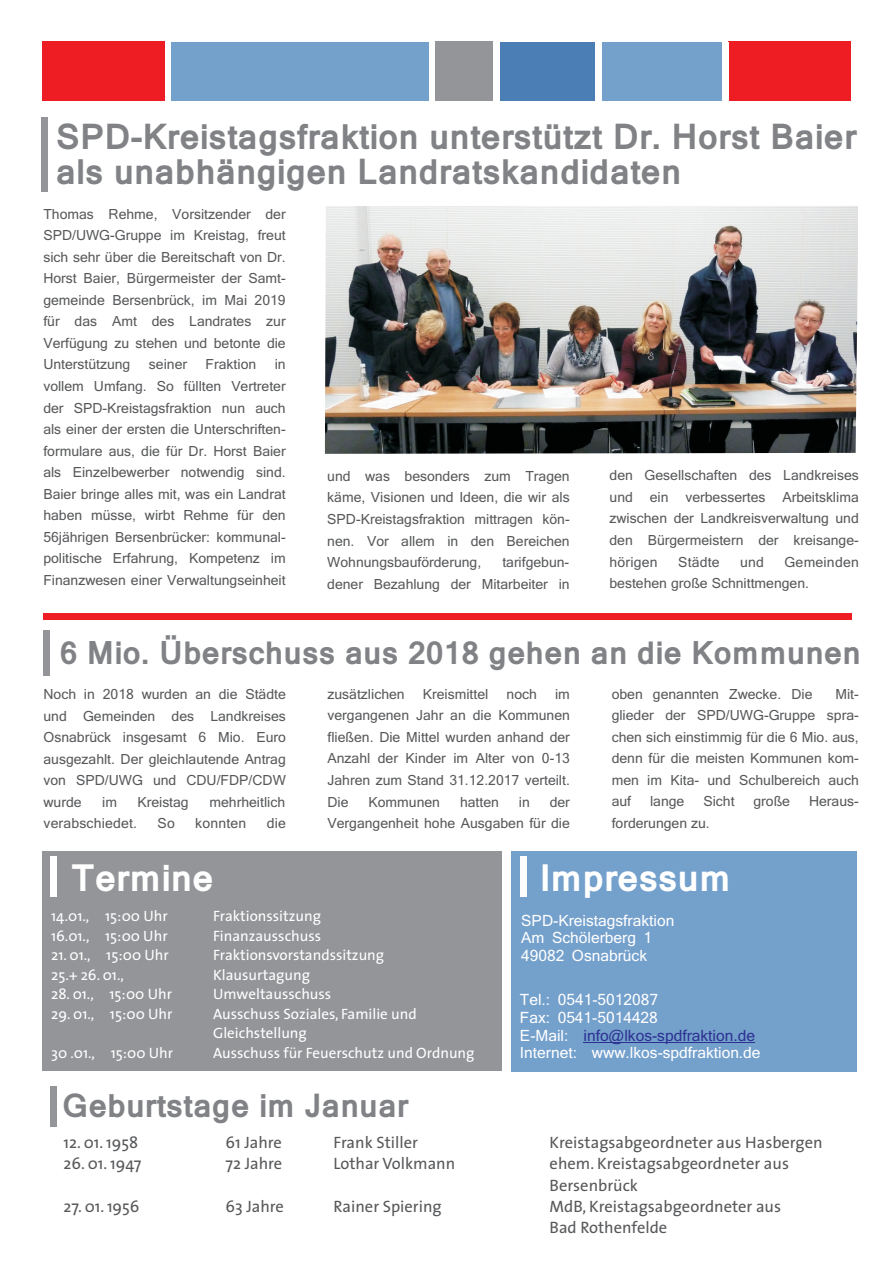
<style>
.page{position:relative;width:893px;height:1263px;background:#fff}
.page>*{position:absolute;margin:0;border:0;box-sizing:border-box;transform-origin:0 0}
.t1{font:700 36px "Mangal";color:#fff}
.t2{font:700 34.05px/34.3px "Mangal";color:#808285}
.t3{font:700 31.5px "Mangal";color:#808285}
.t4{font:700 31.05px "Mangal";color:#808285}
.t5{font:16.5px/21.5px "The Sans";color:#57585a}
.t6{font:15px/19.5px "The Sans";color:#fff}
.t7{font:15px/17.7px "Mangal";color:#fff}
.t8{font:15px "Mangal";color:#2d3291}
.t9{font:13.5px/21.6px "Mangal";color:#57585a;text-align:justify}
</style>
<div class="page">
<div style="left:171px;top:42px;width:322px;height:59px;background:#74a0cc"></div>
<div style="left:429px;top:40px;width:6px;height:67px;background:#fff"></div>
<div style="left:728px;top:41px;width:122px;height:59px;background:#ed1d23"></div>
<div style="left:731px;top:75px;width:109px;height:23px;background:#ee1d23"></div>
<div style="left:500px;top:42px;width:222px;height:59px;background:#74a0cc"></div>
<div style="left:435px;top:42px;width:58px;height:59px;background:#939598"></div>
<div style="left:595px;top:38px;width:7px;height:69px;background:#fff"></div>
<div style="left:500px;top:42px;width:95px;height:58px;background:#4c7eb6"></div>
<div style="left:42px;top:41px;width:123px;height:60px;background:#ed1d23"></div>
<div style="left:45px;top:75px;width:109px;height:24px;background:#ee1d23"></div>
<div style="left:42px;top:851px;width:460px;height:219px;background:#939598"></div>
<div style="left:50px;top:1086px;width:6px;height:41px;background:#939598"></div>
<div style="left:512px;top:851px;width:345px;height:220px;background:#74a0cc"></div>
<div style="left:50px;top:856px;width:7px;height:41px;background:#fff"></div>
<div style="left:520px;top:856px;width:7px;height:41px;background:#fff"></div>
<hr style="left:583px;top:1042px;width:172px;height:1px;background:#2d3291">
<div style="left:42px;top:118px;width:6px;height:74px;background:#939598"></div>
<img style="left:325px;top:206px;width:532px;height:248px">
<div style="left:44px;top:613px;width:807px;height:6px;background:#ee1d23"></div>
<div style="left:43px;top:630px;width:7px;height:45px;background:#939598"></div>
<h2 class="t2" style="left:56px;top:118px;width:802px">SPD-Kreistagsfraktion unterstützt Dr. Horst Baier als unabhängigen Landratskandidaten</h2>
<p class="t9" style="left:43px;top:202px;width:244px">Thomas Rehme, Vorsitzender der SPD/UWG-Gruppe im Kreistag, freut sich sehr über die Bereitschaft von Dr.<br>Horst Baier, Bürgermeister der Samt&shy;gemeinde Bersenbrück, im Mai 2019 für das Amt des Landrates zur Verfügung zu stehen und betonte die Unterstützung</p>
<p class="t9" style="left:43px;top:353px;width:244px;text-indent:231px">in vollem Umfang. So füllten Vertreter der SPD-Kreistagsfraktion nun auch als einer der ersten die Unterschriften&shy;formulare aus, die für Dr. Horst Baier als Einzelbewerber notwendig sind.<br>Baier bringe alles mit, was ein Landrat haben müsse, wirbt Rehme für den 56jährigen Bersenbrücker: kommunal&shy;politische Erfahrung, Kompetenz im Finanzwesen einer Verwaltungseinheit</p>
<p class="t9" style="left:149px;top:353px;width:40px">seiner</p>
<p class="t9" style="left:206px;top:353px;width:52px">Fraktion</p>
<p class="t9" style="left:609px;top:464px;width:251px">den Gesellschaften des Landkreises und</p>
<p class="t9" style="left:327px;top:465px;width:244px">und was besonders zum Tragen käme, Visionen und Ideen, die wir als SPD-Kreistagsfraktion mittragen kön&shy;nen. Vor allem in den Bereichen Wohnungsbauförderung,</p>
<p class="t9" style="left:609px;top:486px;width:251px;text-indent:173px">Arbeitsklima zwischen der Landkreisverwaltung und den Bürgermeistern der kreisange&shy;hörigen</p>
<p class="t9" style="left:650px;top:486px;width:20px">ein</p>
<p class="t9" style="left:685px;top:486px;width:82px">verbessertes</p>
<p class="t9" style="left:609px;top:550px;width:251px;text-indent:175px">Gemeinden bestehen große Schnittmengen.</p>
<p class="t9" style="left:678px;top:550px;width:43px">Städte</p>
<p class="t9" style="left:740px;top:550px;width:25px">und</p>
<p class="t9" style="left:327px;top:551px;width:244px;text-align:right">tarifgebun-<br>dener Bezahlung der Mitarbeiter in</p>
<h3 class="t4" style="left:60px;top:626px;width:803px">6 Mio. Überschuss aus 2018 gehen an die Kommunen</h3>
<p class="t9" style="left:328px;top:683px;width:79px">zusätzlichen</p>
<p class="t9" style="left:423px;top:683px;width:67px">Kreismittel</p>
<p class="t9" style="left:507px;top:683px;width:32px">noch</p>
<p class="t9" style="left:612px;top:682px;width:249px;text-indent:224px">Mit&shy;glieder der SPD/UWG-Gruppe spra&shy;chen sich einstimmig für die 6 Mio. aus, denn für die meisten Kommunen kom&shy;men im Kita- und Schulbereich auch auf</p>
<p class="t9" style="left:612px;top:682px;width:202px">oben genannten Zwecke. Die</p>
<p class="t9" style="left:43px;top:683px;width:244px">Noch in 2018 wurden an die Städte und Gemeinden des Landkreises Osnabrück insgesamt 6 Mio. Euro ausgezahlt. Der gleichlautende Antrag von SPD/UWG und CDU/FDP/CDW wurde</p>
<p class="t9" style="left:328px;top:683px;width:244px;text-indent:228px">im vergangenen Jahr an die Kommunen fließen. Die Mittel wurden anhand der Anzahl der Kinder im Alter von 0-13<br>Jahren zum Stand 31.12.2017 verteilt.<br>Die</p>
<p class="t9" style="left:650px;top:790px;width:36px">lange</p>
<p class="t9" style="left:703px;top:790px;width:33px">Sicht</p>
<p class="t9" style="left:753px;top:790px;width:38px">große</p>
<p class="t9" style="left:809px;top:790px;width:51px">Heraus-</p>
<p class="t9" style="left:612px;top:812px;width:100px">forderungen zu.</p>
<p class="t9" style="left:328px;top:790px;width:244px;text-align:right">der<br>Vergangenheit hohe Ausgaben für die</p>
<p class="t9" style="left:369px;top:790px;width:73px">Kommunen</p>
<p class="t9" style="left:460px;top:790px;width:40px">hatten</p>
<p class="t9" style="left:519px;top:790px;width:12px">in</p>
<p class="t9" style="left:102px;top:790px;width:16px">im</p>
<p class="t9" style="left:137px;top:790px;width:53px">Kreistag</p>
<p class="t9" style="left:210px;top:790px;width:77px">mehrheitlich</p>
<p class="t9" style="left:43px;top:812px;width:95px">verabschiedet.</p>
<p class="t9" style="left:158px;top:812px;width:19px">So</p>
<p class="t9" style="left:195px;top:812px;width:52px">konnten</p>
<p class="t9" style="left:267px;top:812px;width:21px">die</p>
<h1 class="t1" style="left:71px;top:846px;width:144px">Termine</h1>
<p class="t6" style="left:51px;top:909px;width:118px">14.01., 15:00 Uhr</p>
<p class="t6" style="left:213px;top:909px;width:109px">Fraktionssitzung</p>
<p class="t6" style="left:51px;top:928px;width:118px">16.01., 15:00 Uhr</p>
<p class="t6" style="left:213px;top:928px;width:110px">Finanzausschuss</p>
<p class="t6" style="left:51px;top:948px;width:119px">21. 01., 15:00 Uhr</p>
<p class="t6" style="left:213px;top:948px;width:173px">Fraktionsvorstandssitzung</p>
<p class="t6" style="left:51px;top:967px;width:74px">25.+ 26. 01.,</p>
<p class="t6" style="left:213px;top:967px;width:98px">Klausurtagung</p>
<p class="t6" style="left:51px;top:987px;width:122px">28. 01., 15:00 Uhr</p>
<p class="t6" style="left:213px;top:987px;width:120px">Umweltausschuss</p>
<p class="t6" style="left:51px;top:1006px;width:123px">29. 01., 15:00 Uhr</p>
<p class="t6" style="left:213px;top:1006px;width:205px">Ausschuss Soziales, Familie und<br>Gleichstellung</p>
<p class="t6" style="left:51px;top:1045px;width:124px">30 .01., 15:00 Uhr</p>
<p class="t6" style="left:213px;top:1045px;width:263px">Ausschuss für Feuerschutz und Ordnung</p>
<h3 class="t3" style="left:62px;top:1078px;width:348px">Geburtstage im Januar</h3>
<h1 class="t1" style="left:539px;top:846px;width:193px">Impressum</h1>
<p class="t7" style="left:521px;top:911px;width:155px">SPD-Kreistagsfraktion<br>Am Schölerberg 1<br>49082 Osnabrück</p>
<p class="t7" style="left:520px;top:990px;width:242px">Tel.: 0541-5012087<br>Fax: 0541-5014428<br>E-Mail:<br>Internet: www.lkos-spdfraktion.de</p>
<p class="t8" style="left:583px;top:1022px;width:173px">info@lkos-spdfraktion.de</p>
<p class="t5" style="left:64px;top:1134px;width:76px">12. 01. 1958</p>
<p class="t5" style="left:226px;top:1134px;width:58px">61 Jahre</p>
<p class="t5" style="left:334px;top:1134px;width:86px">Frank Stiller</p>
<p class="t5" style="left:550px;top:1134px;width:275px">Kreistagsabgeordneter aus Hasbergen</p>
<p class="t5" style="left:64px;top:1155px;width:79px">26. 01. 1947</p>
<p class="t5" style="left:226px;top:1155px;width:58px">72 Jahre</p>
<p class="t5" style="left:334px;top:1155px;width:123px">Lothar Volkmann</p>
<p class="t5" style="left:550px;top:1155px;width:241px">ehem. Kreistagsabgeordneter aus<br>Bersenbrück</p>
<p class="t5" style="left:64px;top:1198px;width:77px">27. 01. 1956</p>
<p class="t5" style="left:226px;top:1198px;width:60px">63 Jahre</p>
<p class="t5" style="left:334px;top:1198px;width:110px">Rainer Spiering</p>
<p class="t5" style="left:550px;top:1198px;width:233px">MdB, Kreistagsabgeordneter aus<br>Bad Rothenfelde</p>
</div>
